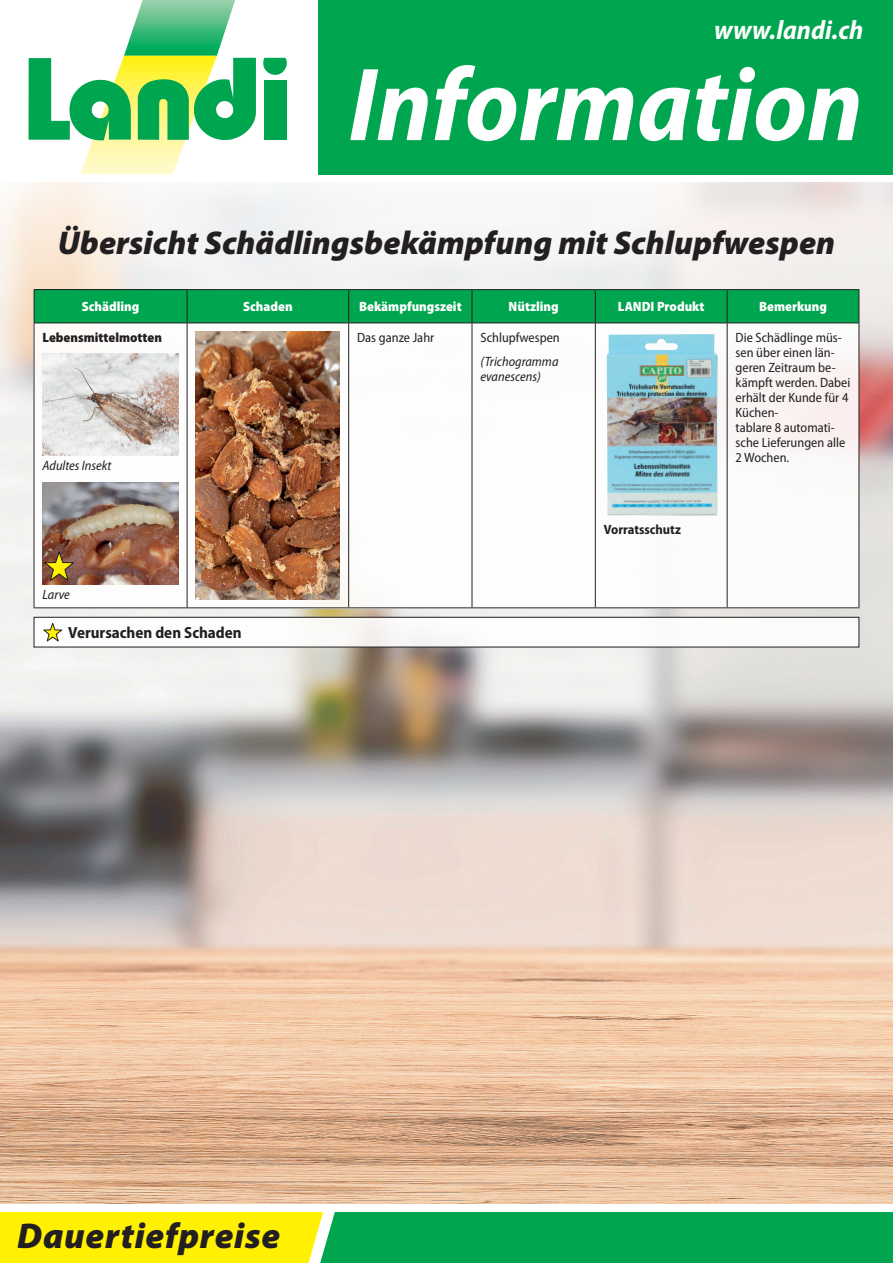
<style>
.page{position:relative;width:893px;height:1263px;background:#fff}
.page>*{position:absolute;margin:0;border:0;box-sizing:border-box;transform-origin:0 0}
.t1{font:italic 700 semi-condensed 105px "Myriad Pro";color:#fff}
.t2{font:italic 900 36px "Myriad Pro";letter-spacing:.02em;color:#231f20}
.t3{font:italic 900 33px "Myriad Pro";color:#231f20}
.t4{font:italic 700 semi-condensed 26.85px "Myriad Pro";color:#fff}
.t5{font:700 semi-condensed 16.2px "Myriad Pro";color:#231f20}
.t6{font:semi-condensed 13.5px/15px "Myriad Pro";color:#231f20}
.t7{font:900 semi-condensed 13.5px "Myriad Pro";color:#fff}
.t8{font:italic semi-condensed 13.5px/15px "Myriad Pro";color:#231f20}
.t9{font:900 semi-condensed 13.5px "Myriad Pro";color:#231f20}
.t10{font:700 semi-condensed 13.5px "Myriad Pro";color:#231f20}
</style>
<div class="page">
<img style="left:0;top:183px;width:893px;height:1020px">
<svg style="left:0;top:1212px;width:893px;height:51px;background:#5dc135"></svg>
<div style="left:319px;top:0;width:574px;height:174px;background:#00a54f"></div>
<svg style="left:263px;top:58px;width:24px;height:17px"></svg>
<div style="left:264px;top:80px;width:22px;height:60px;background:#00a54f"></div>
<svg style="left:29px;top:0;width:227px;height:174px"></svg>
<div style="left:34px;top:289px;width:825px;height:319px;background:#fff"></div>
<div style="left:34px;top:290px;width:153px;height:33px;background:#00a54f"></div>
<div style="left:188px;top:290px;width:670px;height:32px;background:#00a54f"></div>
<hr style="left:348px;top:323px;width:1px;height:284px;background:#231f20">
<hr style="left:472px;top:323px;width:1px;height:284px;background:#231f20">
<hr style="left:595px;top:323px;width:1px;height:284px;background:#231f20">
<hr style="left:727px;top:323px;width:1px;height:284px;background:#231f20">
<hr style="left:858px;top:323px;width:1px;height:284px;background:#231f20">
<hr style="left:187px;top:607px;width:162px;height:1px;background:#231f20">
<hr style="left:349px;top:607px;width:123px;height:1px;background:#231f20">
<hr style="left:472px;top:607px;width:123px;height:1px;background:#231f20">
<hr style="left:595px;top:607px;width:132px;height:1px;background:#231f20">
<hr style="left:727px;top:607px;width:132px;height:1px;background:#231f20">
<hr style="left:187px;top:289px;width:162px;height:1px;background:#231f20">
<hr style="left:349px;top:289px;width:123px;height:1px;background:#231f20">
<hr style="left:472px;top:289px;width:123px;height:1px;background:#231f20">
<hr style="left:595px;top:289px;width:132px;height:1px;background:#231f20">
<hr style="left:727px;top:289px;width:132px;height:1px;background:#231f20">
<hr style="left:858px;top:290px;width:1px;height:32px;background:#231f20">
<hr style="left:187px;top:322px;width:162px;height:1px;background:#231f20">
<hr style="left:349px;top:322px;width:123px;height:1px;background:#231f20">
<hr style="left:472px;top:322px;width:123px;height:1px;background:#231f20">
<hr style="left:595px;top:322px;width:132px;height:1px;background:#231f20">
<hr style="left:727px;top:322px;width:132px;height:1px;background:#231f20">
<hr style="left:348px;top:290px;width:1px;height:32px;background:#231f20">
<hr style="left:472px;top:290px;width:1px;height:32px;background:#231f20">
<hr style="left:595px;top:290px;width:1px;height:32px;background:#231f20">
<hr style="left:727px;top:290px;width:1px;height:32px;background:#231f20">
<hr style="left:34px;top:289px;width:153px;height:1px;background:#231f20">
<hr style="left:34px;top:290px;width:1px;height:32px;background:#231f20">
<hr style="left:187px;top:290px;width:1px;height:32px;background:#231f20">
<hr style="left:34px;top:322px;width:153px;height:1px;background:#231f20">
<hr style="left:34px;top:323px;width:1px;height:284px;background:#231f20">
<hr style="left:187px;top:323px;width:1px;height:284px;background:#231f20">
<hr style="left:34px;top:607px;width:153px;height:1px;background:#231f20">
<img style="left:43px;top:353px;width:136px;height:102px">
<img style="left:43px;top:482px;width:136px;height:102px">
<img style="left:196px;top:331px;width:144px;height:268px">
<img style="left:607px;top:334px;width:111px;height:182px">
<svg style="left:43px;top:551px;width:32px;height:31px"></svg>
<svg style="left:33px;top:616px;width:827px;height:32px"></svg>
<h3 class="t4" style="left:714px;top:13px;width:150px">www.landi.ch</h3>
<h1 class="t1" style="left:349px;top:37px;width:515px">Information</h1>
<h3 class="t3" style="left:58px;top:221px;width:779px">Übersicht Schädlingsbekämpfung mit Schlupfwespen</h3>
<p class="t7" style="left:82px;top:298px;width:59px">Schädling</p>
<p class="t7" style="left:243px;top:298px;width:51px">Schaden</p>
<p class="t7" style="left:359px;top:298px;width:104px">Bekämpfungszeit</p>
<p class="t7" style="left:509px;top:298px;width:52px">Nützling</p>
<p class="t7" style="left:618px;top:298px;width:88px">LANDI Produkt</p>
<p class="t7" style="left:759px;top:298px;width:69px">Bemerkung</p>
<p class="t9" style="left:43px;top:328px;width:121px">Lebensmittelmotten</p>
<p class="t6" style="left:357px;top:329px;width:79px">Das ganze Jahr</p>
<p class="t6" style="left:480px;top:329px;width:81px">Schlupfwespen</p>
<p class="t8" style="left:480px;top:353px;width:79px">(Trichogramma evanescens)</p>
<p class="t6" style="left:736px;top:329px;width:116px">Die Schädlinge müs&shy;sen über einen län&shy;geren Zeitraum be&shy;kämpft werden. Dabei erhält der Kunde für 4<br>Küchen-<br>tablare 8 automati&shy;sche Lieferungen alle<br>2 Wochen.</p>
<p class="t8" style="left:43px;top:458px;width:70px">Adultes Insekt</p>
<p class="t8" style="left:43px;top:587px;width:29px">Larve</p>
<p class="t5" style="left:68px;top:622px;width:175px">Verursachen den Schaden</p>
<h2 class="t2" style="left:17px;top:1212px;width:265px">Dauertiefpreise</h2>
<p class="t10" style="left:604px;top:520px;width:79px">Vorratsschutz</p>
</div>
